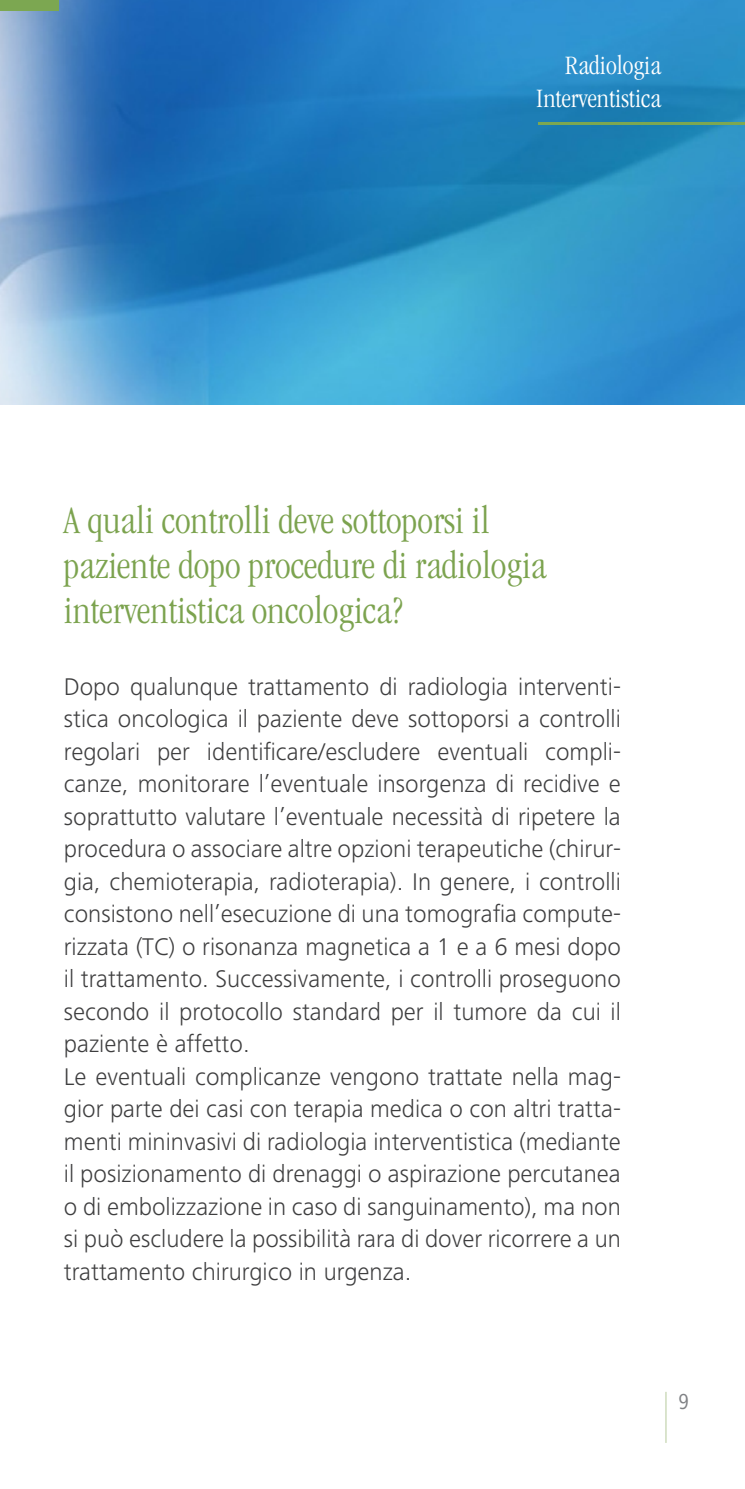
<style>
.page{position:relative;width:745px;height:1489px;background:#fff}
.page>*{position:absolute;margin:0;border:0;box-sizing:border-box;transform-origin:0 0}
.t1{font:300 condensed 40px/45px "Garamond";color:#7ca34f}
.t2{font:300 condensed 27.5px "Garamond";color:#fff}
.t3{font:300 25px/32.5px "Frutiger Next LT";color:#3e3e3f;text-align:justify}
.t4{font:condensed 22.5px "Frutiger Next LT";color:#808285}
</style>
<div class="page">
<img style="left:0;top:0;width:744px;height:404px">
<hr style="left:665px;top:1391px;width:1px;height:51px;background:#c5d5b0">
<hr style="left:538px;top:122px;width:206px;height:2px;background:#7ca751">
<div style="left:0;top:0;width:58px;height:11px;background:#7ca751"></div>
<p class="t2" style="left:564px;top:51px;width:98px">Radiologia</p>
<p class="t2" style="left:535px;top:83px;width:127px">Interventistica</p>
<p class="t1" style="left:64px;top:497px;width:427px">A quali controlli deve sottoporsi il</p>
<p class="t1" style="left:64px;top:542px;width:484px">paziente dopo procedure di radiologia interventistica oncologica?</p>
<p class="t3" style="left:64px;top:670px;width:558px">Dopo qualunque trattamento di radiologia interventi&shy;stica oncologica il paziente deve sottoporsi a controlli regolari per identificare/escludere eventuali compli&shy;canze, monitorare l’eventuale insorgenza di recidive e soprattutto valutare l’eventuale necessità di ripetere la procedura o associare altre opzioni terapeutiche (chirur&shy;gia, chemioterapia, radioterapia). In genere, i controlli consistono nell’esecuzione di una tomografia compute&shy;rizzata (TC) o risonanza magnetica a 1 e a 6 mesi dopo il trattamento. Successivamente, i controlli proseguono secondo il protocollo standard per il tumore da cui il paziente è affetto.</p>
<p class="t3" style="left:64px;top:1060px;width:558px">Le eventuali complicanze vengono trattate nella mag&shy;gior parte dei casi con terapia medica o con altri tratta&shy;menti mininvasivi di radiologia interventistica (mediante il posizionamento di drenaggi o aspirazione percutanea o di embolizzazione in caso di sanguinamento), ma non si può escludere la possibilità rara di dover ricorrere a un trattamento chirurgico in urgenza.</p>
<p class="t4" style="left:678px;top:1388px;width:12px">9</p>
</div>
